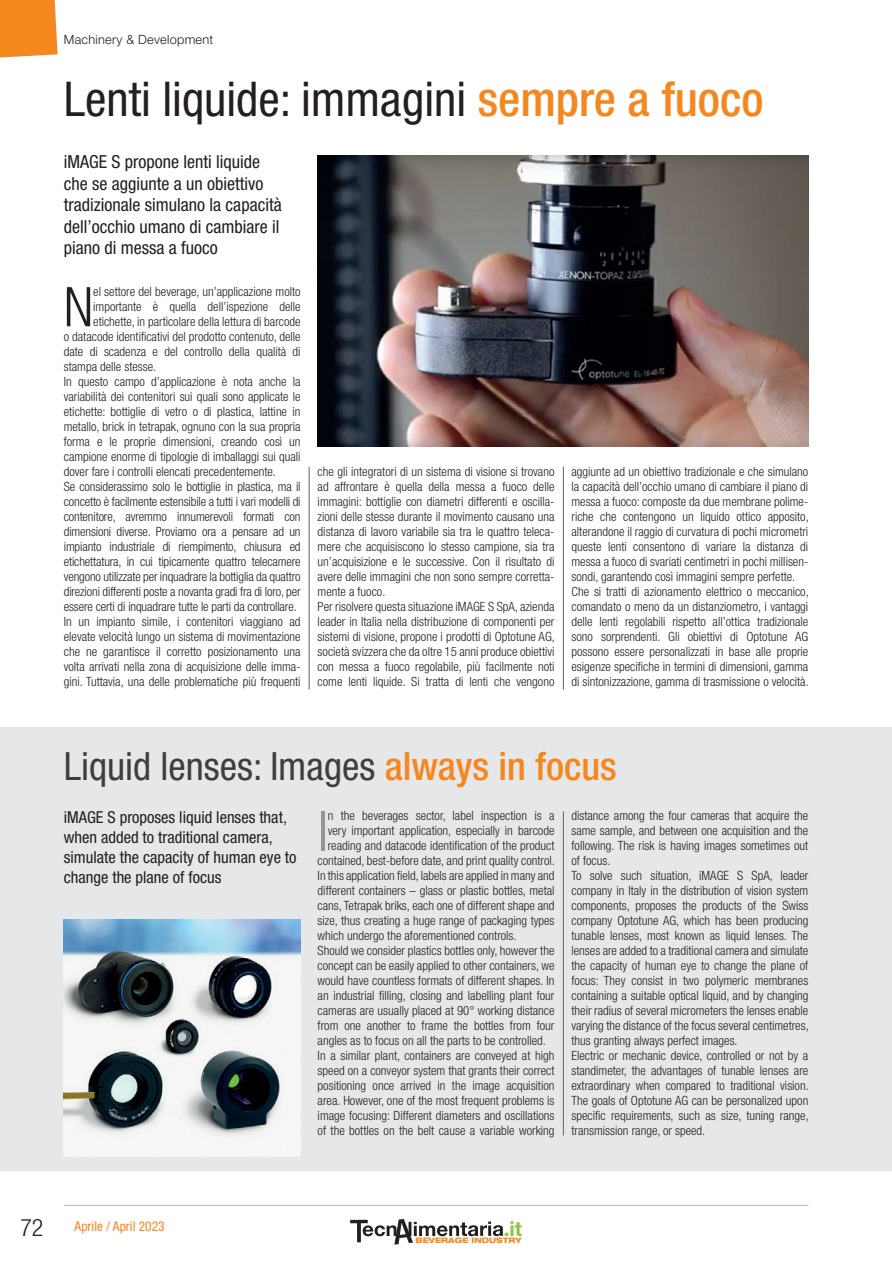
<style>
.page{position:relative;width:892px;height:1263px;background:#fff}
.page>*{position:absolute;margin:0;border:0;box-sizing:border-box;transform-origin:0 0}
.t1{font:300 condensed 54.75px "Helvetica Neue LT Std";color:#231f20}
.t2{font:300 condensed 54.75px "Helvetica Neue LT Std";color:#939598}
.t3{font:condensed 48px "Helvetica Neue LT Std";color:#231f20}
.t4{font:condensed 39px "Helvetica Neue LT Std";color:#3e3e3f}
.t5{font:300 condensed 24px "Helvetica Neue LT Std";color:#231f20}
.t6{font:700 20.55px "Helvetica Neue";color:#8bc63e}
.t7{font:condensed 18px/21.6px "Helvetica Neue LT Std";color:#231f20}
.t8{font:condensed 16.5px/19.8px "Helvetica Neue LT Std";color:#231f20}
.t9{font:condensed 13.5px "Helvetica Neue LT Std";color:#f5871f}
.t10{font:300 condensed 12.75px/15px "Helvetica Neue LT Std";color:#231f20}
.t11{font:300 12.75px "Helvetica Neue LT Std";letter-spacing:.02em;color:#231f20}
.t12{font:800 expanded 7.5px "Helvetica Neue LT Std";color:#f5871f}
.s1{font-weight:500;color:#f5871f}
</style>
<div class="page">
<div style="left:0;top:727px;width:891px;height:444px;background:#e6e7e9"></div>
<img style="left:64px;top:919px;width:236px;height:237px">
<img style="left:317px;top:155px;width:491px;height:292px">
<hr style="left:563px;top:811px;width:1px;height:324px;background:#636366">
<hr style="left:563px;top:467px;width:1px;height:223px;background:#636366">
<hr style="left:309px;top:467px;width:1px;height:223px;background:#636366">
<div style="left:0;top:0;width:58px;height:57px;background:#f5871f"></div>
<hr style="left:64px;top:1205px;width:744px;height:1px;background:#bcbdc0">
<svg style="left:350px;top:1219px;width:153px;height:25px"></svg>
<p class="t11" style="left:64px;top:32px;width:151px">Machinery &amp; Development</p>
<p class="t3" style="left:64px;top:71px;width:701px">Lenti liquide: immagini <span class="s1">sempre a fuoco</span></p>
<p class="t7" style="left:64px;top:151px;width:219px">iMAGE S propone lenti liquide che se aggiunte a un obiettivo tradizionale simulano la capacità dell’occhio umano di cambiare il piano di messa a fuoco</p>
<p class="t1" style="left:64px;top:276px;width:31px">N</p>
<p class="t10" style="left:93px;top:284px;width:209px">el settore del beverage, un’applicazione molto</p>
<p class="t10" style="left:93px;top:299px;width:209px">importante è quella dell’ispezione delle</p>
<p class="t10" style="left:93px;top:314px;width:209px">etichette, in particolare della lettura di barcode</p>
<p class="t10" style="left:64px;top:329px;width:238px">o datacode identificativi del prodotto contenuto, delle</p>
<p class="t10" style="left:64px;top:344px;width:238px">date di scadenza e del controllo della qualità di</p>
<p class="t10" style="left:64px;top:359px;width:94px">stampa delle stesse.</p>
<p class="t10" style="left:64px;top:374px;width:238px">In questo campo d’applicazione è nota anche la</p>
<p class="t10" style="left:64px;top:389px;width:238px">variabilità dei contenitori sui quali sono applicate le</p>
<p class="t10" style="left:64px;top:404px;width:238px">etichette: bottiglie di vetro o di plastica, lattine in</p>
<p class="t10" style="left:64px;top:419px;width:238px">metallo, brick in tetrapak, ognuno con la sua propria</p>
<p class="t10" style="left:64px;top:434px;width:238px">forma e le proprie dimensioni, creando così un</p>
<p class="t10" style="left:64px;top:449px;width:238px">campione enorme di tipologie di imballaggi sui quali</p>
<p class="t10" style="left:64px;top:464px;width:214px">dover fare i controlli elencati precedentemente.</p>
<p class="t10" style="left:64px;top:479px;width:238px">Se considerassimo solo le bottiglie in plastica, ma il</p>
<p class="t10" style="left:64px;top:494px;width:238px">concetto è facilmente estensibile a tutti i vari modelli di</p>
<p class="t10" style="left:64px;top:509px;width:238px">contenitore, avremmo innumerevoli formati con</p>
<p class="t10" style="left:64px;top:524px;width:238px">dimensioni diverse. Proviamo ora a pensare ad un</p>
<p class="t10" style="left:64px;top:539px;width:238px">impianto industriale di riempimento, chiusura ed</p>
<p class="t10" style="left:64px;top:554px;width:238px">etichettatura, in cui tipicamente quattro telecamere</p>
<p class="t10" style="left:64px;top:569px;width:238px">vengono utilizzate per inquadrare la bottiglia da quattro</p>
<p class="t10" style="left:64px;top:584px;width:238px">direzioni differenti poste a novanta gradi fra di loro, per</p>
<p class="t10" style="left:64px;top:599px;width:234px">essere certi di inquadrare tutte le parti da controllare.</p>
<p class="t10" style="left:64px;top:614px;width:238px">In un impianto simile, i contenitori viaggiano ad</p>
<p class="t10" style="left:64px;top:629px;width:238px">elevate velocità lungo un sistema di movimentazione</p>
<p class="t10" style="left:64px;top:644px;width:238px">che ne garantisce il corretto posizionamento una</p>
<p class="t10" style="left:64px;top:659px;width:238px">volta arrivati nella zona di acquisizione delle imma-</p>
<p class="t10" style="left:64px;top:674px;width:238px">gini. Tuttavia, una delle problematiche più frequenti</p>
<p class="t10" style="left:317px;top:464px;width:239px">che gli integratori di un sistema di visione si trovano ad affrontare è quella della messa a fuoco delle immagini: bottiglie con diametri differenti e oscilla&shy;zioni delle stesse durante il movimento causano una distanza di lavoro variabile sia tra le quattro teleca&shy;mere che acquisiscono lo stesso campione, sia tra un’acquisizione e le successive. Con il risultato di avere delle immagini che non sono sempre corretta&shy;mente a fuoco.<br>Per risolvere questa situazione iMAGE S SpA, azienda leader in Italia nella distribuzione di componenti per sistemi di visione, propone i prodotti di Optotune AG, società svizzera che da oltre 15 anni produce obiettivi con messa a fuoco regolabile, più facilmente noti come lenti liquide. Si tratta di lenti che vengono</p>
<p class="t10" style="left:571px;top:464px;width:239px">aggiunte ad un obiettivo tradizionale e che simulano la capacità dell’occhio umano di cambiare il piano di messa a fuoco: composte da due membrane polime&shy;riche che contengono un liquido ottico apposito, alterandone il raggio di curvatura di pochi micrometri queste lenti consentono di variare la distanza di messa a fuoco di svariati centimetri in pochi millisen&shy;sondi, garantendo così immagini sempre perfette.<br>Che si tratti di azionamento elettrico o meccanico, comandato o meno da un distanziometro, i vantaggi delle lenti regolabili rispetto all’ottica tradizionale sono sorprendenti. Gli obiettivi di Optotune AG possono essere personalizzati in base alle proprie esigenze specifiche in termini di dimensioni, gamma di sintonizzazione, gamma di trasmissione o velocità.</p>
<p class="t4" style="left:64px;top:743px;width:554px">Liquid lenses: Images <span class="s1">always in focus</span></p>
<p class="t8" style="left:64px;top:807px;width:234px">iMAGE S proposes liquid lenses that, when added to traditional camera, simulate the capacity of human eye to change the plane of focus</p>
<p class="t2" style="left:317px;top:800px;width:12px">I</p>
<p class="t10" style="left:328px;top:808px;width:228px">n the beverages sector, label inspection is a</p>
<p class="t10" style="left:328px;top:823px;width:228px">very important application, especially in barcode</p>
<p class="t10" style="left:328px;top:838px;width:228px">reading and datacode identification of the product</p>
<p class="t10" style="left:317px;top:853px;width:239px">contained, best-before date, and print quality control.</p>
<p class="t10" style="left:317px;top:868px;width:238px">In this application field, labels are applied in many and</p>
<p class="t10" style="left:317px;top:883px;width:238px">different containers – glass or plastic bottles, metal</p>
<p class="t10" style="left:317px;top:898px;width:238px">cans, Tetrapak briks, each one of different shape and</p>
<p class="t10" style="left:317px;top:913px;width:238px">size, thus creating a huge range of packaging types</p>
<p class="t10" style="left:317px;top:928px;width:200px">which undergo the aforementioned controls.</p>
<p class="t10" style="left:317px;top:943px;width:238px">Should we consider plastics bottles only, however the</p>
<p class="t10" style="left:317px;top:958px;width:238px">concept can be easily applied to other containers, we</p>
<p class="t10" style="left:317px;top:973px;width:238px">would have countless formats of different shapes. In</p>
<p class="t10" style="left:317px;top:988px;width:238px">an industrial filling, closing and labelling plant four</p>
<p class="t10" style="left:317px;top:1003px;width:238px">cameras are usually placed at 90° working distance</p>
<p class="t10" style="left:317px;top:1018px;width:238px">from one another to frame the bottles from four</p>
<p class="t10" style="left:317px;top:1033px;width:230px">angles as to focus on all the parts to be controlled.</p>
<p class="t10" style="left:317px;top:1048px;width:238px">In a similar plant, containers are conveyed at high</p>
<p class="t10" style="left:317px;top:1063px;width:238px">speed on a conveyor system that grants their correct</p>
<p class="t10" style="left:317px;top:1078px;width:238px">positioning once arrived in the image acquisition</p>
<p class="t10" style="left:317px;top:1093px;width:238px">area. However, one of the most frequent problems is</p>
<p class="t10" style="left:317px;top:1108px;width:238px">image focusing: Different diameters and oscillations</p>
<p class="t10" style="left:317px;top:1123px;width:238px">of the bottles on the belt cause a variable working</p>
<p class="t10" style="left:571px;top:808px;width:239px">distance among the four cameras that acquire the same sample, and between one acquisition and the following. The risk is having images sometimes out of focus.<br>To solve such situation, iMAGE S SpA, leader company in Italy in the distribution of vision system components, proposes the products of the Swiss company Optotune AG, which has been producing tunable lenses, most known as liquid lenses. The lenses are added to a traditional camera and simulate the capacity of human eye to change the plane of focus: They consist in two polymeric membranes containing a suitable optical liquid, and by changing their radius of several micrometers the lenses enable varying the distance of the focus several centimetres, thus granting always perfect images.<br>Electric or mechanic device, controlled or not by a standimeter, the advantages of tunable lenses are extraordinary when compared to traditional vision.<br>The goals of Optotune AG can be personalized upon specific requirements, such as size, tuning range, transmission range, or speed.</p>
<p class="t5" style="left:20px;top:1213px;width:25px">72</p>
<p class="t9" style="left:74px;top:1219px;width:92px">Aprile / April 2023</p>
<p class="t6" style="left:503px;top:1213px;width:20px">.it</p>
<p class="t12" style="left:415px;top:1236px;width:108px">BEVERAGE INDUSTRY</p>
</div>
